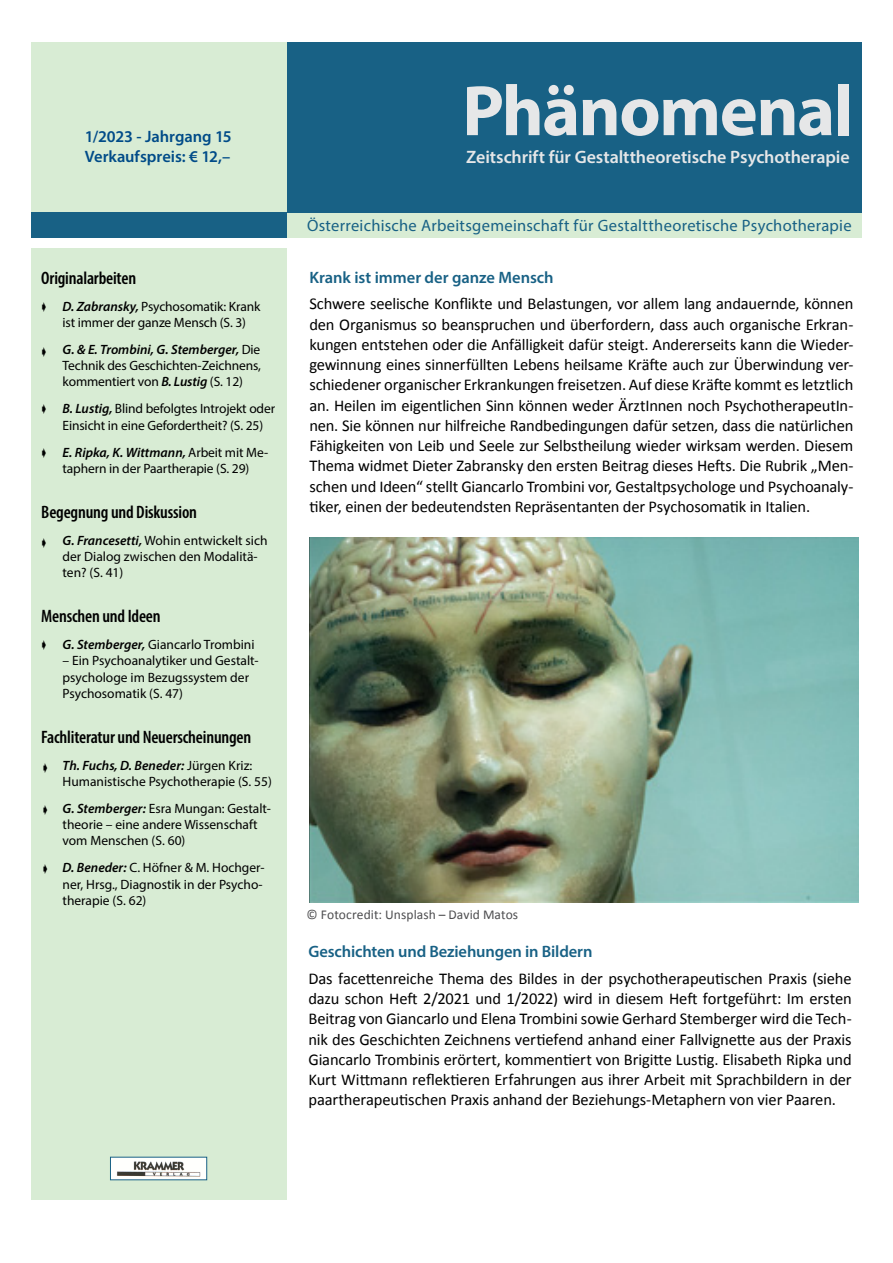
<style>
.page{position:relative;width:893px;height:1263px;background:#fff}
.page>*{position:absolute;margin:0;border:0;box-sizing:border-box;transform-origin:0 0}
.t1{font:700 72px "Myriad Pro";letter-spacing:-.02em;color:#e6e7e8}
.t2{font:600 condensed 18px "Myriad Pro";letter-spacing:-.01em;color:#000}
.t3{font:600 18px "Myriad Pro";letter-spacing:-.005em;color:#e6e7e8}
.t4{font:16.5px/20.2px "Calibri";letter-spacing:-.01em;color:#000;text-align:justify}
.t5{font:16.5px "Myriad Pro";letter-spacing:.015em;color:#186185}
.t6{font:600 16.5px "Myriad Pro";letter-spacing:-.005em;color:#186185}
.t7{font:600 16.5px/19.8px "Myriad Pro";letter-spacing:-.005em;color:#004b88}
.t8{font:13.5px/16.2px "Myriad Pro";color:#000}
.t9{font:13.5px "Calibri";letter-spacing:.005em;color:#4d4d4f}
.s1{font-weight:600;font-style:italic}
</style>
<div class="page">
<div style="left:287px;top:212px;width:574px;height:26px;background:#d8ecd4"></div>
<div style="left:287px;top:43px;width:574px;height:170px;background:#186185"></div>
<div style="left:32px;top:43px;width:255px;height:170px;background:#d8ecd4"></div>
<div style="left:31px;top:248px;width:255px;height:952px;background:#d8ecd4"></div>
<div style="left:32px;top:213px;width:255px;height:25px;background:#186185"></div>
<img style="left:112px;top:1159px;width:93px;height:19px">
<img style="left:309px;top:537px;width:549px;height:365px">
<p class="t7" style="left:85px;top:126px;width:148px">1/2023 - Jahrgang 15<br>Verkaufspreis: € 12,–</p>
<p class="t2" style="left:41px;top:267px;width:96px">Originalarbeiten</p>
<p class="t8" style="left:63px;top:298px;width:199px"><span class="s1">D. Zabransky,</span> Psychosomatik: Krank ist immer der ganze Mensch (S. 3)</p>
<p class="t8" style="left:63px;top:341px;width:200px;text-align:justify"><span class="s1">G. &amp; E. Trombini, G. Stemberger,</span> Die Technik des Geschichten-Zeichnens, kommentiert von <span class="s1">B. Lustig</span> (S. 12)</p>
<p class="t8" style="left:63px;top:400px;width:214px"><span class="s1">B. Lustig,</span> Blind befolgtes Introjekt oder<br>Einsicht in eine Gefordertheit? (S. 25)</p>
<p class="t8" style="left:63px;top:444px;width:207px"><span class="s1">E. Ripka, K. Wittmann,</span> Arbeit mit Me&shy;taphern in der Paartherapie (S. 29)</p>
<p class="t2" style="left:41px;top:501px;width:157px">Begegnung und Diskussion</p>
<p class="t8" style="left:63px;top:532px;width:207px"><span class="s1">G. Francesetti,</span> Wohin entwickelt sich der Dialog zwischen den Modalitä&shy;ten? (S. 41)</p>
<p class="t2" style="left:41px;top:605px;width:121px">Menschen und Ideen</p>
<p class="t8" style="left:63px;top:636px;width:193px"><span class="s1">G. Stemberger,</span> Giancarlo Trombini</p>
<p class="t8" style="left:63px;top:652px;width:198px">– Ein Psychoanalytiker und Gestalt&shy;psychologe im Bezugssystem der<br>Psychosomatik (S. 47)</p>
<p class="t2" style="left:41px;top:726px;width:212px">Fachliteratur und Neuerscheinungen</p>
<p class="t8" style="left:63px;top:757px;width:211px"><span class="s1">Th. Fuchs, D. Beneder:</span> Jürgen Kriz:<br>Humanistische Psychotherapie (S. 55)</p>
<p class="t8" style="left:63px;top:800px;width:210px"><span class="s1">G. Stemberger:</span> Esra Mungan: Gestalt&shy;theorie – eine andere Wissenschaft vom Menschen (S. 60)</p>
<p class="t8" style="left:63px;top:859px;width:204px"><span class="s1">D. Beneder:</span> C. Höfner &amp; M. Hochger&shy;ner, Hrsg., Diagnostik in der Psycho&shy;therapie (S. 62)</p>
<h1 class="t1" style="left:462px;top:64px;width:393px">Phänomenal</h1>
<p class="t3" style="left:466px;top:145px;width:385px">Zeitschrift für Gestalttheoretische Psychotherapie</p>
<p class="t5" style="left:307px;top:216px;width:546px">Österreichische Arbeitsgemeinschaft für Gestalttheoretische Psychotherapie</p>
<p class="t6" style="left:309px;top:267px;width:246px">Krank ist immer der ganze Mensch</p>
<p class="t4" style="left:309px;top:293px;width:546px">Schwere seelische Konflikte und Belastungen, vor allem lang andauernde, können den Organismus so beanspruchen und überfordern, dass auch organische Erkran&shy;kungen entstehen oder die Anfälligkeit dafür steigt. Andererseits kann die Wieder&shy;gewinnung eines sinnerfüllten Lebens heilsame Kräfte auch zur Überwindung ver&shy;schiedener organischer Erkrankungen freisetzen. Auf diese Kräfte kommt es letztlich an. Heilen im eigentlichen Sinn können weder ÄrztInnen noch PsychotherapeutIn&shy;nen. Sie können nur hilfreiche Randbedingungen dafür setzen, dass die natürlichen Fähigkeiten von Leib und Seele zur Selbstheilung wieder wirksam werden. Diesem Thema widmet Dieter Zabransky den ersten Beitrag dieses Hefts. Die Rubrik „Men&shy;schen und Ideen“ stellt Giancarlo Trombini vor, Gestaltpsychologe und Psychoanaly&shy;tiker, einen der bedeutendsten Repräsentanten der Psychosomatik in Italien.</p>
<p class="t9" style="left:307px;top:905px;width:213px">© Fotocredit: Unsplash – David Matos</p>
<p class="t6" style="left:308px;top:941px;width:285px">Geschichten und Beziehungen in Bildern</p>
<p class="t4" style="left:308px;top:968px;width:545px">Das facettenreiche Thema des Bildes in der psychotherapeutischen Praxis (siehe dazu schon Heft 2/2021 und 1/2022) wird in diesem Heft fortgeführt: Im ersten Beitrag von Giancarlo und Elena Trombini sowie Gerhard Stemberger wird die Tech&shy;nik des Geschichten Zeichnens vertiefend anhand einer Fallvignette aus der Praxis Giancarlo Trombinis erörtert, kommentiert von Brigitte Lustig. Elisabeth Ripka und Kurt Wittmann reflektieren Erfahrungen aus ihrer Arbeit mit Sprachbildern in der paartherapeutischen Praxis anhand der Beziehungs-Metaphern von vier Paaren.</p>
</div>
